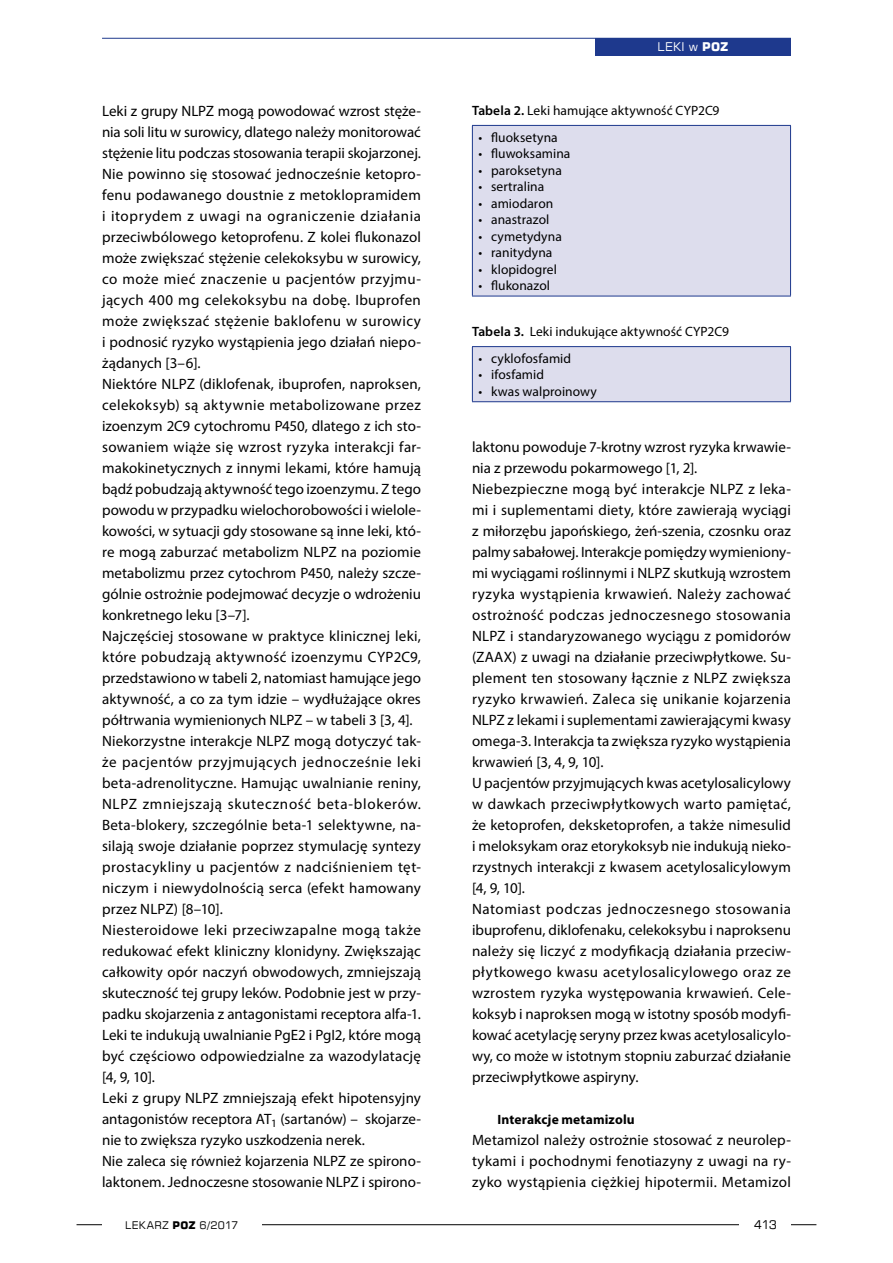
<style>
.page{position:relative;width:893px;height:1263px;background:#fff}
.page>*{position:absolute;margin:0;border:0;box-sizing:border-box;transform-origin:0 0}
.t1{font:15px/21px "Myriad Pro";letter-spacing:.01em;color:#000}
.t2{font:13.5px "Myriad Pro";letter-spacing:.005em;color:#000}
.t3{font:700 13.5px "Myriad Pro";letter-spacing:.01em;color:#000}
.t4{font:12px "Square 721 EU";color:#fff}
.t5{font:12px "Square 721 EU";color:#000}
.t6{font:10.5px "Square 721 EU";letter-spacing:.03em;color:#000}
.s1{font-weight:700}
.s2{font-weight:600}
</style>
<div class="page">
<hr style="left:102px;top:38px;width:689px;height:1px;background:#1e398d">
<hr style="left:77px;top:1224px;width:739px;height:1px;background:#000">
<div style="left:740px;top:1216px;width:51px;height:17px;background:#fff"></div>
<div style="left:102px;top:1216px;width:159px;height:17px;background:#fff"></div>
<div style="left:595px;top:38px;width:196px;height:17px;background:#1e398d"></div>
<div style="left:472px;top:125px;width:318px;height:171px;background:#dddded"></div>
<hr style="left:472px;top:125px;width:319px;height:1px;background:#1e398d">
<hr style="left:472px;top:126px;width:1px;height:170px;background:#1e398d">
<hr style="left:790px;top:126px;width:1px;height:170px;background:#1e398d">
<hr style="left:472px;top:296px;width:319px;height:1px;background:#1e398d">
<div style="left:472px;top:347px;width:318px;height:55px;background:#dddded"></div>
<hr style="left:472px;top:346px;width:319px;height:1px;background:#1e398d">
<hr style="left:472px;top:347px;width:1px;height:54px;background:#1e398d">
<hr style="left:790px;top:347px;width:1px;height:54px;background:#1e398d">
<hr style="left:472px;top:401px;width:319px;height:1px;background:#1e398d">
<p class="t1" style="left:102px;top:100px;width:320px">Leki z grupy NLPZ mogą powodować wzrost stęże&shy;nia soli litu w surowicy, dlatego należy monitorować stężenie litu podczas stosowania terapii skojarzonej.<br>Nie powinno się stosować jednocześnie ketopro&shy;fenu podawanego doustnie z metoklopramidem i itoprydem z uwagi na ograniczenie działania przeciwbólowego ketoprofenu. Z kolei flukonazol może zwiększać stężenie celekoksybu w surowicy, co może mieć znaczenie u pacjentów przyjmu&shy;jących 400 mg celekoksybu na dobę. Ibuprofen może zwiększać stężenie baklofenu w surowicy i podnosić ryzyko wystąpienia jego działań niepo&shy;żądanych [3–6].<br>Niektóre NLPZ (diklofenak, ibuprofen, naproksen, celekoksyb) są aktywnie metabolizowane przez izoenzym 2C9 cytochromu P450, dlatego z ich sto&shy;sowaniem wiąże się wzrost ryzyka interakcji far&shy;makokinetycznych z innymi lekami, które hamują bądź pobudzają aktywność tego izoenzymu. Z tego powodu w przypadku wielochorobowości i wielole&shy;kowości, w sytuacji gdy stosowane są inne leki, któ&shy;re mogą zaburzać metabolizm NLPZ na poziomie metabolizmu przez cytochrom P450, należy szcze&shy;gólnie ostrożnie podejmować decyzje o wdrożeniu konkretnego leku [3–7].<br>Najczęściej stosowane w praktyce klinicznej leki, które pobudzają aktywność izoenzymu CYP2C9, przedstawiono w tabeli 2, natomiast hamujące jego aktywność, a co za tym idzie – wydłużające okres półtrwania wymienionych NLPZ – w tabeli 3 [3, 4].<br>Niekorzystne interakcje NLPZ mogą dotyczyć tak&shy;że pacjentów przyjmujących jednocześnie leki beta-adrenolityczne. Hamując uwalnianie reniny, NLPZ zmniejszają skuteczność beta-blokerów.<br>Beta-blokery, szczególnie beta-1 selektywne, na&shy;silają swoje działanie poprzez stymulację syntezy prostacykliny u pacjentów z nadciśnieniem tęt&shy;niczym i niewydolnością serca (efekt hamowany przez NLPZ) [8–10].<br>Niesteroidowe leki przeciwzapalne mogą także redukować efekt kliniczny klonidyny. Zwiększając całkowity opór naczyń obwodowych, zmniejszają skuteczność tej grupy leków. Podobnie jest w przy&shy;padku skojarzenia z antagonistami receptora alfa-1.<br>Leki te indukują uwalnianie PgE2 i PgI2, które mogą być częściowo odpowiedzialne za wazodylatację [4, 9, 10].<br>Leki z grupy NLPZ zmniejszają efekt hipotensyjny antagonistów receptora AT<sub>1</sub> (sartanów) – skojarze&shy;nie to zwiększa ryzyko uszkodzenia nerek.<br>Nie zaleca się również kojarzenia NLPZ ze spirono&shy;laktonem. Jednoczesne stosowanie NLPZ i spirono-</p>
<p class="t4" style="left:658px;top:39px;width:73px">LEKI W <span class="s1">POZ</span></p>
<p class="t2" style="left:472px;top:102px;width:249px"><span class="s2">Tabela 2.</span> Leki hamujące aktywność CYP2C9</p>
<p class="t2" style="left:478px;top:129px;width:81px">• fluoksetyna</p>
<p class="t2" style="left:478px;top:145px;width:94px">• fluwoksamina</p>
<p class="t2" style="left:478px;top:162px;width:85px">• paroksetyna</p>
<p class="t2" style="left:478px;top:178px;width:67px">• sertralina</p>
<p class="t2" style="left:478px;top:195px;width:77px">• amiodaron</p>
<p class="t2" style="left:478px;top:211px;width:73px">• anastrazol</p>
<p class="t2" style="left:478px;top:228px;width:85px">• cymetydyna</p>
<p class="t2" style="left:478px;top:244px;width:76px">• ranitydyna</p>
<p class="t2" style="left:478px;top:261px;width:80px">• klopidogrel</p>
<p class="t2" style="left:478px;top:277px;width:73px">• flukonazol</p>
<p class="t2" style="left:472px;top:323px;width:258px"><span class="s2">Tabela 3.</span> Leki indukujące aktywność CYP2C9</p>
<p class="t2" style="left:478px;top:350px;width:94px">• cyklofosfamid</p>
<p class="t2" style="left:478px;top:366px;width:67px">• ifosfamid</p>
<p class="t2" style="left:478px;top:383px;width:120px">• kwas walproinowy</p>
<p class="t1" style="left:472px;top:436px;width:320px">laktonu powoduje 7-krotny wzrost ryzyka krwawie&shy;nia z przewodu pokarmowego [1, 2].<br>Niebezpieczne mogą być interakcje NLPZ z leka&shy;mi i suplementami diety, które zawierają wyciągi z miłorzębu japońskiego, żeń-szenia, czosnku oraz palmy sabałowej. Interakcje pomiędzy wymieniony&shy;mi wyciągami roślinnymi i NLPZ skutkują wzrostem ryzyka wystąpienia krwawień. Należy zachować ostrożność podczas jednoczesnego stosowania NLPZ i standaryzowanego wyciągu z pomidorów (ZAAX) z uwagi na działanie przeciwpłytkowe. Su&shy;plement ten stosowany łącznie z NLPZ zwiększa ryzyko krwawień. Zaleca się unikanie kojarzenia NLPZ z lekami i suplementami zawierającymi kwasy omega-3. Interakcja ta zwiększa ryzyko wystąpienia krwawień [3, 4, 9, 10].<br>U pacjentów przyjmujących kwas acetylosalicylowy w dawkach przeciwpłytkowych warto pamiętać, że ketoprofen, deksketoprofen, a także nimesulid i meloksykam oraz etorykoksyb nie indukują nieko&shy;rzystnych interakcji z kwasem acetylosalicylowym [4, 9, 10].<br>Natomiast podczas jednoczesnego stosowania ibuprofenu, diklofenaku, celekoksybu i naproksenu należy się liczyć z modyfikacją działania przeciw&shy;płytkowego kwasu acetylosalicylowego oraz ze wzrostem ryzyka występowania krwawień. Cele&shy;koksyb i naproksen mogą w istotny sposób modyfi&shy;kować acetylację seryny przez kwas acetylosalicylo&shy;wy, co może w istotnym stopniu zaburzać działanie przeciwpłytkowe aspiryny.</p>
<p class="t3" style="left:497px;top:1110px;width:139px">Interakcje metamizolu</p>
<p class="t1" style="left:472px;top:1129px;width:320px;text-align:justify">Metamizol należy ostrożnie stosować z neurolep&shy;tykami i pochodnymi fenotiazyny z uwagi na ry&shy;zyko wystąpienia ciężkiej hipotermii. Metamizol</p>
<p class="t6" style="left:125px;top:1218px;width:115px">LEKARZ <span class="s1">POZ</span> 6/2017</p>
<p class="t5" style="left:754px;top:1217px;width:24px">413</p>
</div>
